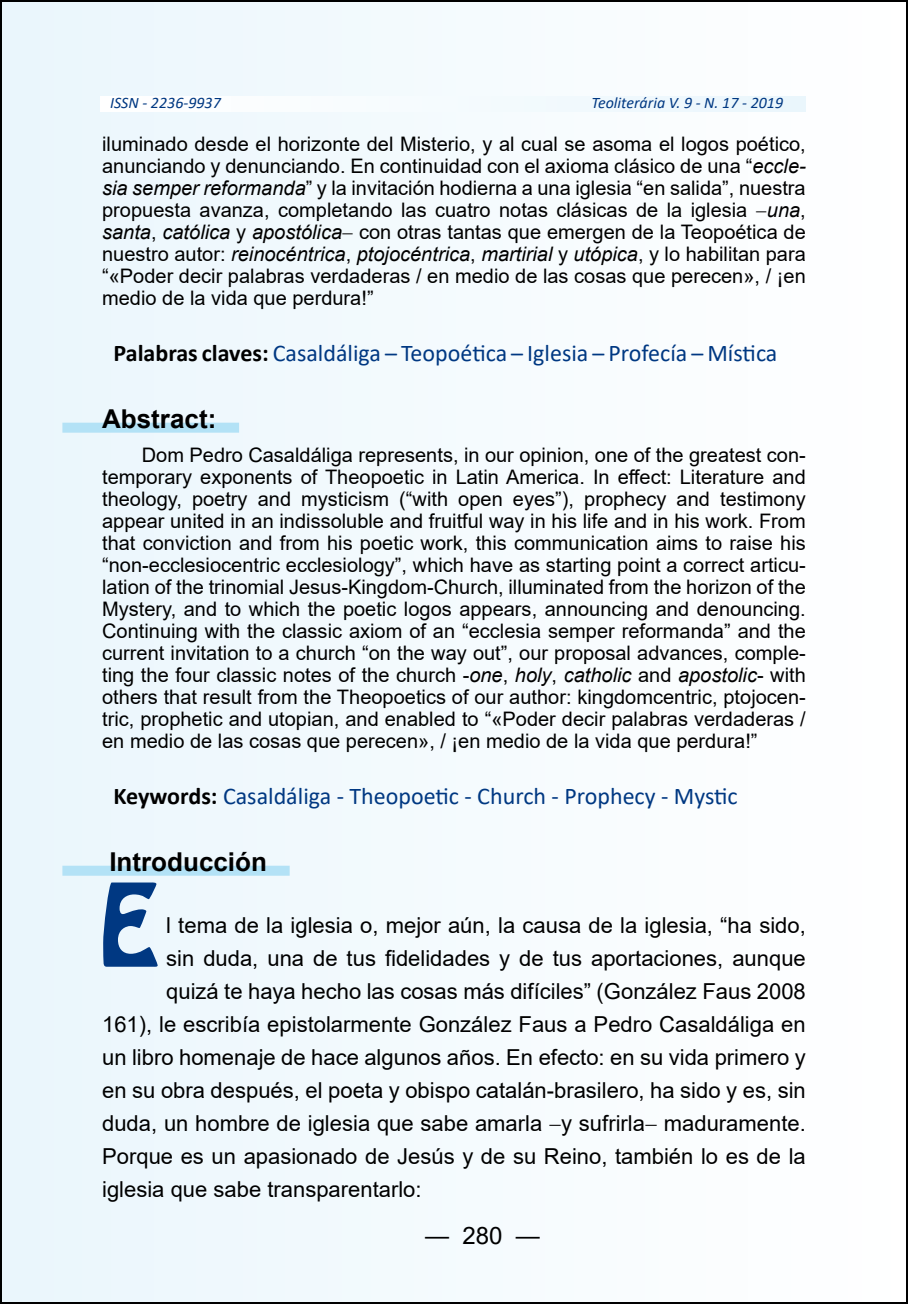
<style>
.page{position:relative;width:908px;height:1304px;background:#fff}
.page>*{position:absolute;margin:0;border:0;box-sizing:border-box;transform-origin:0 0}
.t1{font:101.2px "Hobo Std";color:#003882}
.t2{font:700 26px "Arial";color:#000}
.t3{font:24px "Calibri";color:#003882}
.t4{font:24px "Arial";color:#000}
.t5{font:22px "Arial";color:#000}
.t6{font:20px/22px "Arial";color:#000;text-align:justify}
.t7{font:italic 16px "Calibri";color:#003882}
.s1{font-style:italic}
.s2{font-weight:700;color:#000}
</style>
<div class="page">
<div style="left:1px;top:1px;width:905px;height:1302px;background:#f4fbfe"></div>
<div style="left:62px;top:423px;width:177px;height:10px;background:#b3e2f6"></div>
<div style="left:62px;top:866px;width:227px;height:10px;background:#b3e2f6"></div>
<p class="t7" style="left:110px;top:92px;width:112px">ISSN - 2236-9937</p>
<p class="t7" style="left:591px;top:92px;width:193px">Teoliterária V. 9 - N. 17 - 2019</p>
<p class="t6" style="left:102px;top:132px;width:705px">iluminado desde el horizonte del Misterio, y al cual se asoma el logos poético, anunciando y denunciando. En continuidad con el axioma clásico de una “<span class="s1">eccle&shy;sia semper reformanda</span>” y la invitación hodierna a una iglesia “en salida”, nuestra propuesta avanza, completando las cuatro notas clásicas de la iglesia −<span class="s1">una</span>, <span class="s1">santa</span>, <span class="s1">católica</span> y <span class="s1">apostólica</span>− con otras tantas que emergen de la Teopoética de nuestro autor: <span class="s1">reinocéntrica</span>, <span class="s1">ptojocéntrica</span>, <span class="s1">martirial</span> y <span class="s1">utópica</span>, y lo habilitan para “«Poder decir palabras verdaderas / en medio de las cosas que perecen», / ¡en medio de la vida que perdura!”</p>
<p class="t3" style="left:113px;top:336px;width:665px"><span class="s2">Palabras claves:</span> Casaldáliga – Teopoética – Iglesia – Profecía – Mística</p>
<h2 class="t2" style="left:102px;top:401px;width:116px">Abstract:</h2>
<p class="t6" style="left:102px;top:444px;width:705px;text-indent:40px">Dom Pedro Casaldáliga represents, in our opinion, one of the greatest con&shy;temporary exponents of Theopoetic in Latin America. In effect: Literature and theology, poetry and mysticism (“with open eyes”), prophecy and testimony appear united in an indissoluble and fruitful way in his life and in his work. From that conviction and from his poetic work, this communication aims to raise his “non-ecclesiocentric ecclesiology”, which have as starting point a correct articu&shy;lation of the trinomial Jesus-Kingdom-Church, illuminated from the horizon of the Mystery, and to which the poetic logos appears, announcing and denouncing.<br>Continuing with the classic axiom of an “ecclesia semper reformanda” and the current invitation to a church “on the way out”, our proposal advances, comple&shy;ting the four classic notes of the church -<span class="s1">one</span>, <span class="s1">holy</span>, <span class="s1">catholic</span> and <span class="s1">apostolic</span>- with others that result from the Theopoetics of our author: kingdomcentric, ptojocen&shy;tric, prophetic and utopian, and enabled to “«Poder decir palabras verdaderas / en medio de las cosas que perecen», / ¡en medio de la vida que perdura!”</p>
<p class="t3" style="left:113px;top:779px;width:625px"><span class="s2">Keywords:</span> Casaldáliga - Theopoetic - Church - Prophecy - Mystic</p>
<h2 class="t2" style="left:109px;top:844px;width:159px">Introducción</h2>
<h1 class="t1" style="left:98px;top:855px;width:62px">E</h1>
<p class="t5" style="left:166px;top:910px;width:641px">l tema de la iglesia o, mejor aún, la causa de la iglesia, “ha sido,</p>
<p class="t5" style="left:166px;top:943px;width:640px">sin duda, una de tus fidelidades y de tus aportaciones, aunque</p>
<p class="t5" style="left:166px;top:976px;width:641px">quizá te haya hecho las cosas más difíciles” (González Faus 2008</p>
<p class="t5" style="left:102px;top:1009px;width:704px">161), le escribía epistolarmente González Faus a Pedro Casaldáliga en</p>
<p class="t5" style="left:102px;top:1042px;width:704px">un libro homenaje de hace algunos años. En efecto: en su vida primero y</p>
<p class="t5" style="left:102px;top:1075px;width:705px">en su obra después, el poeta y obispo catalán-brasilero, ha sido y es, sin</p>
<p class="t5" style="left:102px;top:1108px;width:704px">duda, un hombre de iglesia que sabe amarla −y sufrirla− maduramente.</p>
<p class="t5" style="left:102px;top:1141px;width:705px">Porque es un apasionado de Jesús y de su Reino, también lo es de la</p>
<p class="t5" style="left:102px;top:1174px;width:321px">iglesia que sabe transparentarlo:</p>
<p class="t4" style="left:425px;top:1218px;width:116px">— 280 —</p>
</div>
